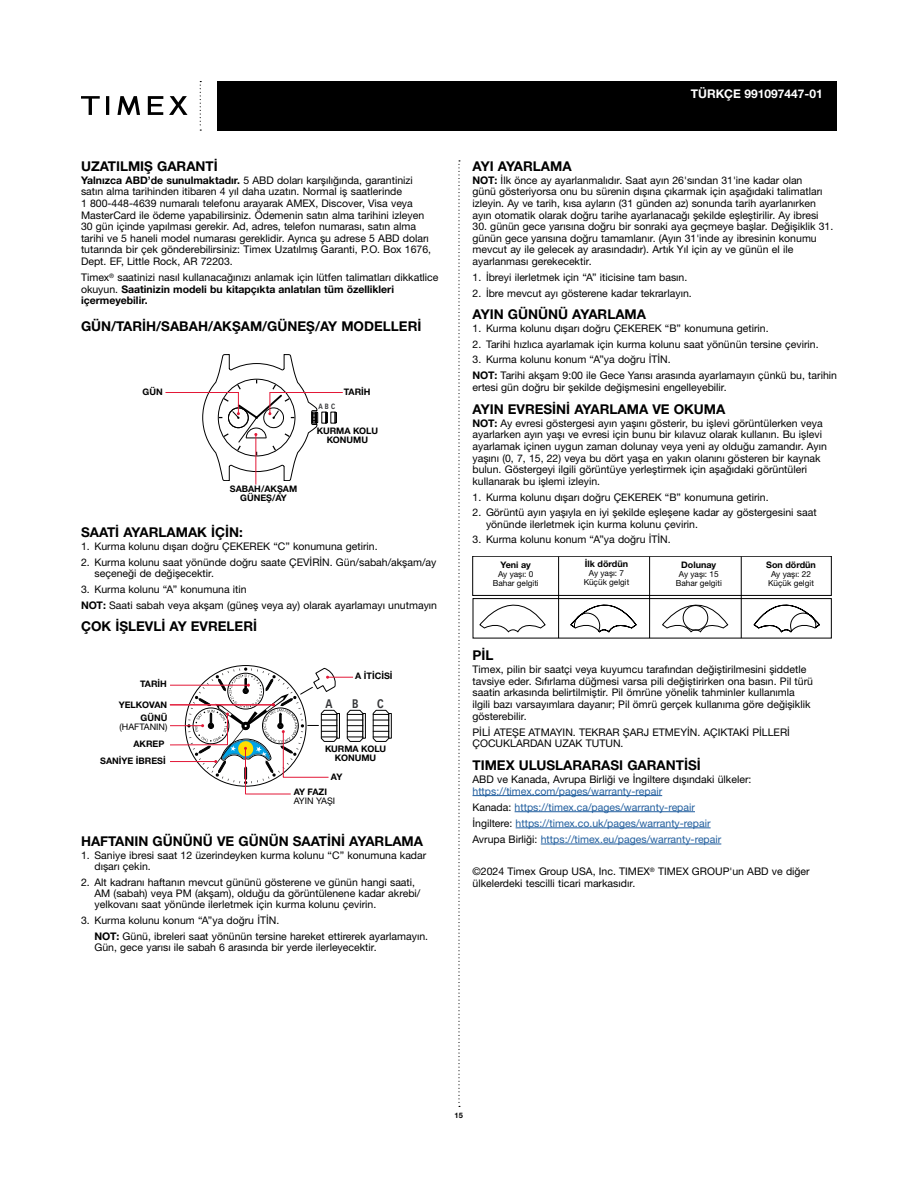
<style>
.page{position:relative;width:918px;height:1188px;background:#fff}
.page>*{position:absolute;margin:0;border:0;box-sizing:border-box;transform-origin:0 0}
.t1{font:700 13.5px "Helvetica Neue LTW1 G";color:#000}
.t2{font:700 12.15px "Vectora LH";color:#343537;scale:.8 1}
.t3{font:700 12px "Helvetica Neue LTW1 G";color:#fff}
.t4{font:10.5px/11.6px "Helvetica Neue LTW1 G";color:#000}
.t5{font:10.5px/16.2px "Helvetica Neue LTW1 G";color:#215e9e}
.t6{font:700 9px/9px "Helvetica Neue LTW1 G";color:#000;text-align:center}
.t7{font:9px "Helvetica Neue LTW1 G";color:#000}
.t8{font:8.25px/9px "Helvetica Neue LTW1 G";color:#000;text-align:center}
.t9{font:700 7.5px "Vectora LH";color:#343537;scale:.8 1}
.t10{font:700 7.5px "Helvetica Neue LTW1 G";color:#000}
.s1{font-weight:700}
.s2{color:#000}
</style>
<div class="page">
<div style="left:217px;top:81px;width:620px;height:50px;background:#000"></div>
<svg style="left:458px;top:160px;width:2px;height:947px"></svg>
<svg style="left:200px;top:81px;width:1px;height:50px"></svg>
<svg style="left:117px;top:96px;width:23px;height:19px"></svg>
<svg style="left:81px;top:96px;width:19px;height:19px"></svg>
<svg style="left:148px;top:96px;width:15px;height:19px"></svg>
<hr style="left:106px;top:96px;width:3px;height:19px;background:#000">
<svg style="left:169px;top:96px;width:19px;height:19px"></svg>
<hr style="left:255px;top:435px;width:1px;height:49px;background:#e31837">
<svg style="left:165px;top:354px;width:178px;height:127px"></svg>
<div style="left:363px;top:713px;width:3px;height:25px;border:1px solid #000"></div>
<svg style="left:373px;top:710px;width:16px;height:32px"></svg>
<svg style="left:169px;top:665px;width:194px;height:130px"></svg>
<hr style="left:472px;top:795px;width:190px;height:1px;background:#215e9e">
<hr style="left:515px;top:811px;width:180px;height:1px;background:#215e9e">
<hr style="left:516px;top:828px;width:195px;height:1px;background:#215e9e">
<hr style="left:541px;top:844px;width:180px;height:1px;background:#215e9e">
<svg style="left:479px;top:581px;width:341px;height:54px"></svg>
<div style="left:473px;top:598px;width:358px;height:40px;border:1px solid #000"></div>
<div style="left:472px;top:556px;width:360px;height:40px;border:1px solid #000"></div>
<hr style="left:558px;top:557px;width:1px;height:81px;background:#000">
<hr style="left:649px;top:557px;width:1px;height:81px;background:#000">
<hr style="left:741px;top:557px;width:1px;height:81px;background:#000">
<p class="t1" style="left:81px;top:157px;width:138px">UZATILMIŞ GARANTİ</p>
<p class="t4" style="left:81px;top:174px;width:352px"><span class="s1">Yalnızca ABD’de sunulmaktadır.</span> 5 ABD doları karşılığında, garantinizi satın alma tarihinden itibaren 4 yıl daha uzatın. Normal iş saatlerinde<br>1 800-448-4639 numaralı telefonu arayarak AMEX, Discover, Visa veya MasterCard ile ödeme yapabilirsiniz. Ödemenin satın alma tarihini izleyen 30 gün içinde yapılması gerekir. Ad, adres, telefon numarası, satın alma tarihi ve 5 haneli model numarası gereklidir. Ayrıca şu adrese 5 ABD doları tutarında bir çek gönderebilirsiniz: Timex Uzatılmış Garanti, P.O. Box 1676, Dept. EF, Little Rock, AR 72203.</p>
<p class="t4" style="left:81px;top:272px;width:359px">Timex<sup>®</sup> saatinizi nasıl kullanacağınızı anlamak için lütfen talimatları dikkatlice okuyun. <span class="s1">Saatinizin modeli bu kitapçıkta anlatılan tüm özellikleri içermeyebilir.</span></p>
<p class="t1" style="left:81px;top:317px;width:342px">GÜN/TARİH/SABAH/AKŞAM/GÜNEŞ/AY MODELLERİ</p>
<p class="t6" style="left:143px;top:387px;width:22px">GÜN</p>
<p class="t6" style="left:230px;top:485px;width:69px">SABAH/AKŞAM<br>GÜNEŞ/AY</p>
<p class="t9" style="left:318px;top:402px;width:22px">ABC</p>
<p class="t6" style="left:344px;top:387px;width:28px">TARİH</p>
<p class="t6" style="left:317px;top:426px;width:63px">KURMA KOLU<br>KONUMU</p>
<p class="t1" style="left:81px;top:524px;width:163px">SAATİ AYARLAMAK İÇİN:</p>
<p class="t4" style="left:81px;top:540px;width:298px">1. Kurma kolunu dışarı doğru ÇEKEREK “C” konumuna getirin.</p>
<p class="t4" style="left:95px;top:556px;width:344px;text-indent:-14px">2. Kurma kolunu saat yönünde doğru saate ÇEVİRİN. Gün/sabah/akşam/ay seçeneği de değişecektir.</p>
<p class="t4" style="left:81px;top:581px;width:358px;line-height:16.2px">3. Kurma kolunu “A” konumuna itin<br><span class="s1">NOT:</span> Saati sabah veya akşam (güneş veya ay) olarak ayarlamayı unutmayın</p>
<p class="t1" style="left:81px;top:618px;width:178px">ÇOK İŞLEVLİ AY EVRELERİ</p>
<p class="t6" style="left:140px;top:680px;width:28px">TARİH</p>
<p class="t6" style="left:119px;top:698px;width:50px;line-height:13.2px;text-align:right">YELKOVAN<br>GÜNÜ</p>
<p class="t7" style="left:120px;top:721px;width:49px">(HAFTANIN)</p>
<p class="t6" style="left:100px;top:736px;width:67px;line-height:16.8px;text-align:right">AKREP<br>SANİYE İBRESİ</p>
<p class="t6" style="left:355px;top:672px;width:39px">A İTİCİSİ</p>
<p class="t2" style="left:325px;top:696px;width:10px">A</p>
<p class="t2" style="left:352px;top:696px;width:9px">B</p>
<p class="t2" style="left:377px;top:696px;width:10px">C</p>
<p class="t6" style="left:325px;top:744px;width:63px">KURMA KOLU<br>KONUMU</p>
<p class="t6" style="left:331px;top:772px;width:13px">AY</p>
<p class="t6" style="left:294px;top:787px;width:35px">AY FAZI</p>
<p class="t7" style="left:294px;top:795px;width:43px">AYIN YAŞI</p>
<p class="t1" style="left:81px;top:833px;width:344px">HAFTANIN GÜNÜNÜ VE GÜNÜN SAATİNİ AYARLAMA</p>
<p class="t4" style="left:95px;top:849px;width:333px;text-indent:-14px">1. Saniye ibresi saat 12 üzerindeyken kurma kolunu “C” konumuna kadar dışarı çekin.</p>
<p class="t4" style="left:95px;top:876px;width:327px;text-indent:-14px">2. Alt kadranı haftanın mevcut gününü gösterene ve günün hangi saati,<br>AM (sabah) veya PM (akşam), olduğu da görüntülenene kadar akrebi/ yelkovanı saat yönünde ilerletmek için kurma kolunu çevirin.</p>
<p class="t4" style="left:95px;top:912px;width:335px;line-height:16.2px;text-indent:-14px">3. Kurma kolunu konum “A”ya doğru İTİN.<br><span class="s1">NOT:</span> Günü, ibreleri saat yönünün tersine hareket ettirerek ayarlamayın.</p>
<p class="t4" style="left:95px;top:942px;width:284px">Gün, gece yarısı ile sabah 6 arasında bir yerde ilerleyecektir.</p>
<p class="t3" style="left:691px;top:87px;width:133px">TÜRKÇE 991097447-01</p>
<p class="t1" style="left:472px;top:157px;width:101px">AYI AYARLAMA</p>
<p class="t4" style="left:472px;top:174px;width:352px"><span class="s1">NOT:</span> İlk önce ay ayarlanmalıdır. Saat ayın 26'sından 31'ine kadar olan günü gösteriyorsa onu bu sürenin dışına çıkarmak için aşağıdaki talimatları izleyin. Ay ve tarih, kısa ayların (31 günden az) sonunda tarih ayarlanırken ayın otomatik olarak doğru tarihe ayarlanacağı şekilde eşleştirilir. Ay ibresi</p>
<p class="t4" style="left:472px;top:221px;width:362px">30. günün gece yarısına doğru bir sonraki aya geçmeye başlar. Değişiklik 31. günün gece yarısına doğru tamamlanır. (Ayın 31'inde ay ibresinin konumu mevcut ay ile gelecek ay arasındadır). Artık Yıl için ay ve günün el ile ayarlanması gerekecektir.</p>
<p class="t4" style="left:472px;top:271px;width:216px">1. İbreyi ilerletmek için “A” iticisine tam basın.</p>
<p class="t4" style="left:472px;top:287px;width:221px">2. İbre mevcut ayı gösterene kadar tekrarlayın.</p>
<p class="t1" style="left:472px;top:306px;width:175px">AYIN GÜNÜNÜ AYARLAMA</p>
<p class="t4" style="left:472px;top:322px;width:298px">1. Kurma kolunu dışarı doğru ÇEKEREK “B” konumuna getirin.</p>
<p class="t4" style="left:472px;top:338px;width:348px">2. Tarihi hızlıca ayarlamak için kurma kolunu saat yönünün tersine çevirin.</p>
<p class="t4" style="left:472px;top:351px;width:366px;line-height:16.2px">3. Kurma kolunu konum “A”ya doğru İTİN.<br><span class="s1">NOT:</span> Tarihi akşam 9:00 ile Gece Yarısı arasında ayarlamayın çünkü bu, tarihin</p>
<p class="t4" style="left:472px;top:381px;width:256px">ertesi gün doğru bir şekilde değişmesini engelleyebilir.</p>
<p class="t1" style="left:472px;top:400px;width:254px">AYIN EVRESİNİ AYARLAMA VE OKUMA</p>
<p class="t4" style="left:472px;top:417px;width:356px"><span class="s1">NOT:</span> Ay evresi göstergesi ayın yaşını gösterir, bu işlevi görüntülerken veya ayarlarken ayın yaşı ve evresi için bunu bir kılavuz olarak kullanın. Bu işlevi ayarlamak içinen uygun zaman dolunay veya yeni ay olduğu zamandır. Ayın yaşını (0, 7, 15, 22) veya bu dört yaşa en yakın olanını gösteren bir kaynak bulun. Göstergeyi ilgili görüntüye yerleştirmek için aşağıdaki görüntüleri kullanarak bu işlemi izleyin.</p>
<p class="t4" style="left:472px;top:491px;width:298px">1. Kurma kolunu dışarı doğru ÇEKEREK “B” konumuna getirin.</p>
<p class="t4" style="left:486px;top:507px;width:332px;text-indent:-14px">2. Görüntü ayın yaşıyla en iyi şekilde eşleşene kadar ay göstergesini saat yönünde ilerletmek için kurma kolunu çevirin.</p>
<p class="t4" style="left:472px;top:534px;width:200px">3. Kurma kolunu konum “A”ya doğru İTİN.</p>
<p class="t6" style="left:501px;top:560px;width:32px">Yeni ay</p>
<p class="t8" style="left:493px;top:569px;width:48px">Ay yaşı: 0<br>Bahar gelgiti</p>
<p class="t6" style="left:585px;top:559px;width:45px">İlk dördün</p>
<p class="t8" style="left:584px;top:568px;width:47px">Ay yaşı: 7<br>Küçük gelgit</p>
<p class="t6" style="left:681px;top:560px;width:37px">Dolunay</p>
<p class="t8" style="left:676px;top:569px;width:48px">Ay yaşı: 15<br>Bahar gelgiti</p>
<p class="t6" style="left:766px;top:560px;width:51px">Son dördün</p>
<p class="t8" style="left:768px;top:569px;width:47px">Ay yaşı: 22<br>Küçük gelgit</p>
<p class="t1" style="left:472px;top:647px;width:22px">PİL</p>
<p class="t4" style="left:472px;top:663px;width:342px">Timex, pilin bir saatçi veya kuyumcu tarafından değiştirilmesini şiddetle tavsiye eder. Sıfırlama düğmesi varsa pili değiştirirken ona basın. Pil türü saatin arkasında belirtilmiştir. Pil ömrüne yönelik tahminler kullanımla ilgili bazı varsayımlara dayanır; Pil ömrü gerçek kullanıma göre değişiklik gösterebilir.</p>
<p class="t4" style="left:472px;top:726px;width:319px">PİLİ ATEŞE ATMAYIN. TEKRAR ŞARJ ETMEYİN. AÇIKTAKİ PİLLERİ<br>ÇOCUKLARDAN UZAK TUTUN.</p>
<p class="t1" style="left:472px;top:757px;width:230px">TIMEX ULUSLARARASI GARANTİSİ</p>
<p class="t4" style="left:473px;top:773px;width:280px">ABD ve Kanada, Avrupa Birliği ve İngiltere dışındaki ülkeler:</p>
<p class="t5" style="left:473px;top:783px;width:250px">https://timex.com/pages/warranty-repair<br><span class="s2">Kanada:</span> https://timex.ca/pages/warranty-repair <span class="s2">İngiltere:</span> https://timex.co.uk/pages/warranty-repair <span class="s2">Avrupa Birliği:</span> https://timex.eu/pages/warranty-repair</p>
<p class="t4" style="left:473px;top:866px;width:339px">©2024 Timex Group USA, Inc. TIMEX<sup>®</sup> TIMEX GROUP'un ABD ve diğer ülkelerdeki tescilli ticari markasıdır.</p>
<p class="t10" style="left:455px;top:1111px;width:10px">15</p>
</div>
